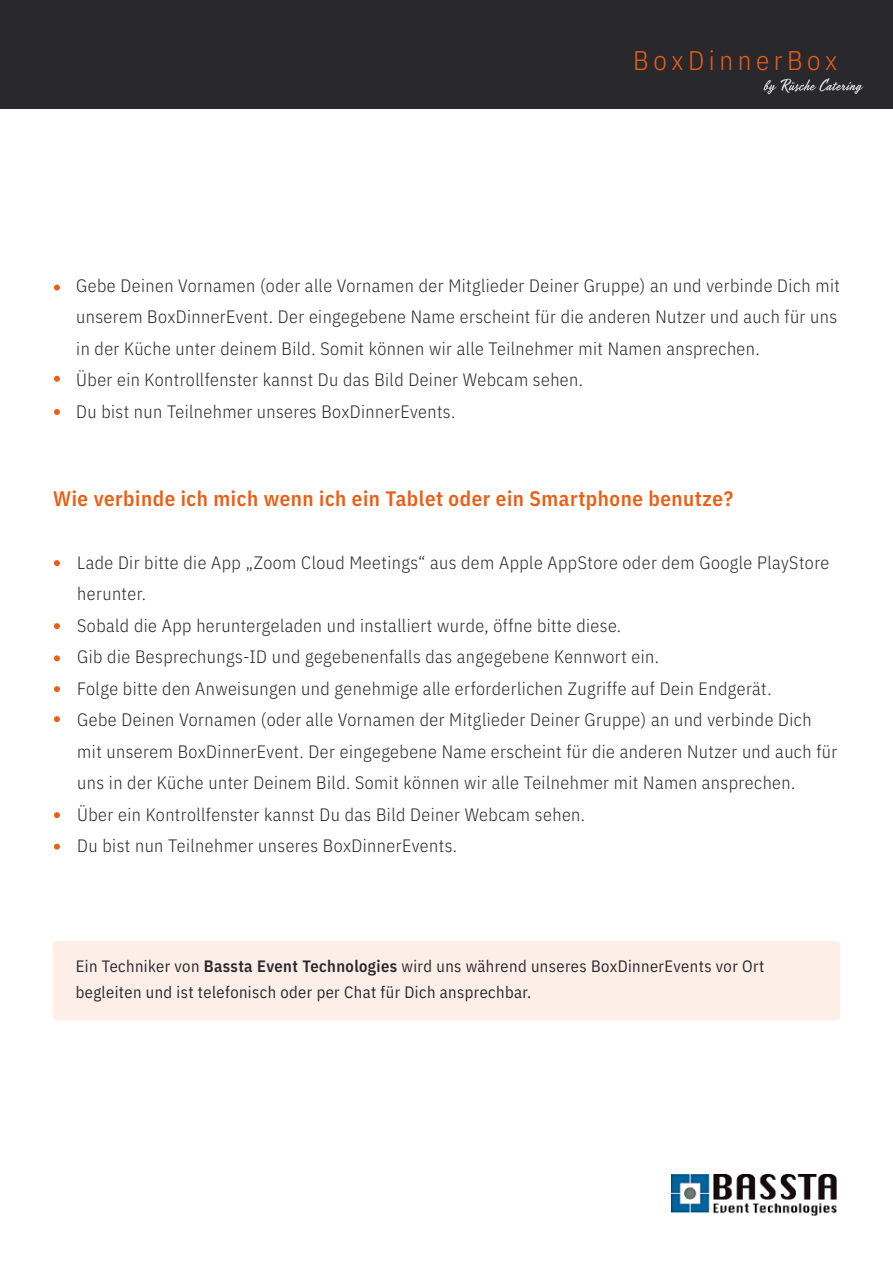
<style>
.page{position:relative;width:893px;height:1263px;background:#fff}
.page>*{position:absolute;margin:0;border:0;box-sizing:border-box;transform-origin:0 0}
.t1{font:300 27px "IBM Plex Sans Cond";letter-spacing:.17em;color:#eb5f15}
.t2{font:600 21px "IBM Plex Sans Cond";letter-spacing:.025em;color:#eb5f15}
.t3{font:300 18px/31.5px "IBM Plex Sans Cond";letter-spacing:.025em;color:#29282d}
.t4{font:16.5px/25.5px "IBM Plex Sans Cond";letter-spacing:.025em;color:#29282d}
.s1{font-weight:600}
</style>
<div class="page">
<div style="left:53px;top:941px;width:787px;height:79px;background:#fdefe8;border-radius:4px"></div>
<svg style="left:54px;top:285px;width:6px;height:6px"></svg>
<svg style="left:54px;top:376px;width:6px;height:6px"></svg>
<svg style="left:54px;top:409px;width:6px;height:6px"></svg>
<svg style="left:54px;top:560px;width:6px;height:6px"></svg>
<svg style="left:54px;top:623px;width:6px;height:6px"></svg>
<svg style="left:54px;top:655px;width:6px;height:6px"></svg>
<svg style="left:54px;top:686px;width:6px;height:6px"></svg>
<svg style="left:54px;top:716px;width:6px;height:6px"></svg>
<svg style="left:54px;top:812px;width:6px;height:6px"></svg>
<svg style="left:54px;top:844px;width:6px;height:6px"></svg>
<div style="left:0;top:0;width:893px;height:108px;background:#29282d"></div>
<img style="left:671px;top:1175px;width:165px;height:40px">
<svg style="left:764px;top:78px;width:99px;height:16px"></svg>
<h1 class="t1" style="left:633px;top:40px;width:206px">BoxDinnerBox</h1>
<p class="t3" style="left:76px;top:268px;width:765px">Gebe Deinen Vornamen (oder alle Vornamen der Mitglieder Deiner Gruppe) an und verbinde Dich mit unserem BoxDinnerEvent. Der eingegebene Name erscheint für die anderen Nutzer und auch für uns in der Küche unter deinem Bild. Somit können wir alle Teilnehmer mit Namen ansprechen.<br>Über ein Kontrollfenster kannst Du das Bild Deiner Webcam sehen.<br>Du bist nun Teilnehmer unseres BoxDinnerEvents.</p>
<p class="t2" style="left:53px;top:482px;width:681px">Wie verbinde ich mich wenn ich ein Tablet oder ein Smartphone benutze?</p>
<p class="t3" style="left:77px;top:545px;width:762px">Lade Dir bitte die App „Zoom Cloud Meetings“ aus dem Apple AppStore oder dem Google PlayStore herunter.<br>Sobald die App heruntergeladen und installiert wurde, öffne bitte diese.<br>Gib die Besprechungs-ID und gegebenenfalls das angegebene Kennwort ein.<br>Folge bitte den Anweisungen und genehmige alle erforderlichen Zugriffe auf Dein Endgerät.<br>Gebe Deinen Vornamen (oder alle Vornamen der Mitglieder Deiner Gruppe) an und verbinde Dich mit unserem BoxDinnerEvent. Der eingegebene Name erscheint für die anderen Nutzer und auch für uns in der Küche unter Deinem Bild. Somit können wir alle Teilnehmer mit Namen ansprechen.<br>Über ein Kontrollfenster kannst Du das Bild Deiner Webcam sehen.<br>Du bist nun Teilnehmer unseres BoxDinnerEvents.</p>
<p class="t4" style="left:76px;top:952px;width:690px">Ein Techniker von <span class="s1">Bassta Event Technologies</span> wird uns während unseres BoxDinnerEvents vor Ort begleiten und ist telefonisch oder per Chat für Dich ansprechbar.</p>
</div>
